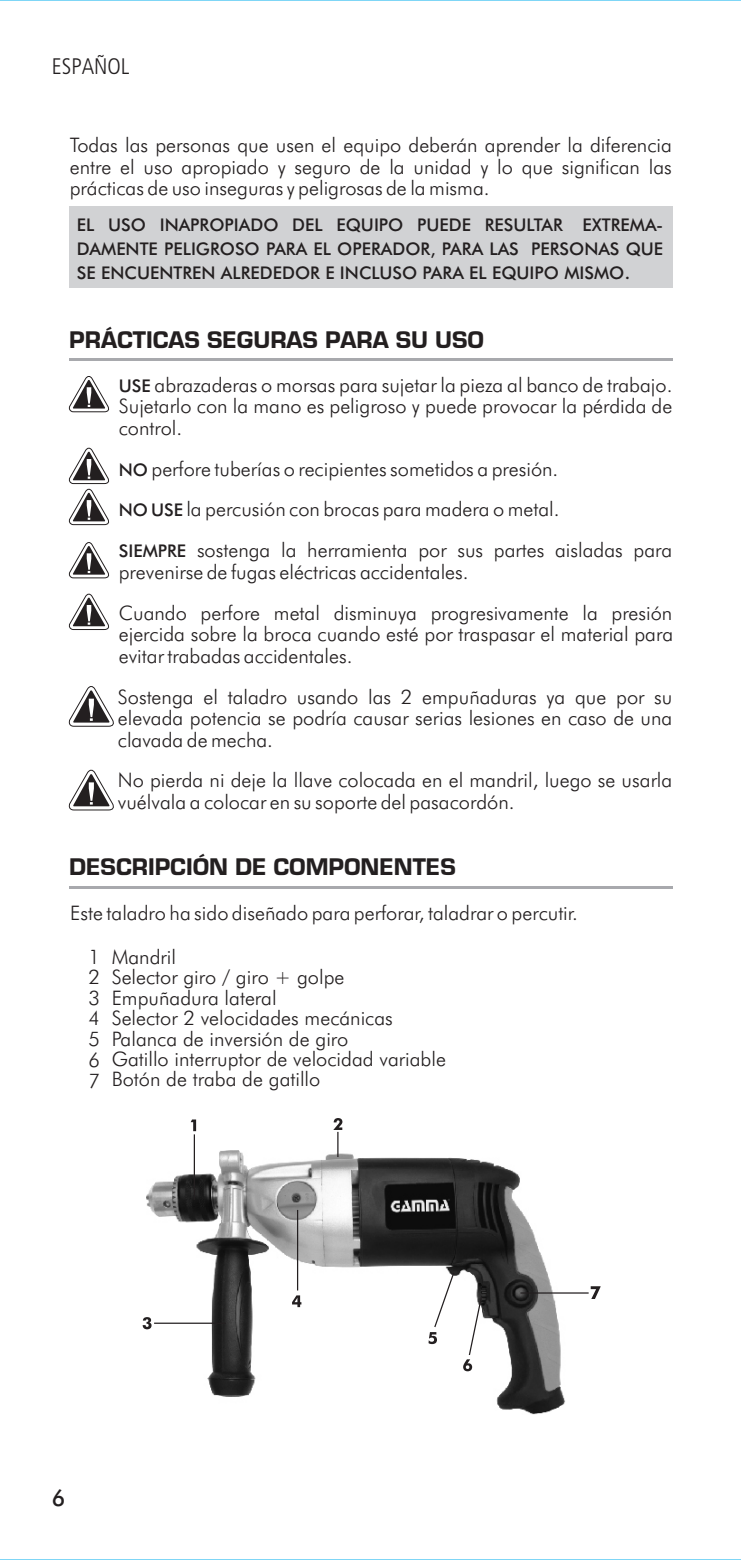
<style>
.page{position:relative;width:741px;height:1560px;background:#fff}
.page>*{position:absolute;margin:0;border:0;box-sizing:border-box;transform-origin:0 0}
.t1{font:900 25px "Eurostile";color:#231f20}
.t2{font:300 condensed 22.5px "Frutiger";color:#231f20}
.t3{font:500 22.5px "Futura BT";color:#231f20}
.t4{font:300 20px/20.5px "Futura BT";color:#231f20}
.t5{font:500 17.5px/24px "Futura BT";color:#231f20;text-align:justify}
.s1{font-size:20px}
.s2{font-weight:500;font-size:17.5px}
</style>
<div class="page">
<hr style="left:69px;top:359px;width:603px;height:2px;background:#a8a9ad">
<svg style="left:68px;top:593px;width:41px;height:37px"></svg>
<svg style="left:68px;top:542px;width:42px;height:36px"></svg>
<svg style="left:68px;top:447px;width:42px;height:78px"></svg>
<svg style="left:68px;top:376px;width:42px;height:36px"></svg>
<div style="left:69px;top:206px;width:603px;height:82px;background:#d1d2d4"></div>
<hr style="left:69px;top:886px;width:603px;height:2px;background:#a8a9ad">
<svg style="left:191px;top:1119px;width:5px;height:12px"></svg>
<img style="left:147px;top:1150px;width:419px;height:264px">
<hr style="left:194px;top:1134px;width:1px;height:65px;background:#231f20">
<svg style="left:333px;top:1118px;width:9px;height:38px"></svg>
<hr style="left:154px;top:1322px;width:72px;height:1px;background:#231f20">
<hr style="left:297px;top:1209px;width:1px;height:81px;background:#231f20">
<hr style="left:520px;top:1292px;width:68px;height:1px;background:#231f20">
<svg style="left:292px;top:1295px;width:9px;height:11px"></svg>
<svg style="left:428px;top:1271px;width:27px;height:72px"></svg>
<svg style="left:463px;top:1295px;width:20px;height:75px"></svg>
<svg style="left:590px;top:1286px;width:10px;height:12px"></svg>
<svg style="left:143px;top:1316px;width:8px;height:13px"></svg>
<svg style="left:69px;top:686px;width:45px;height:40px"></svg>
<svg style="left:69px;top:769px;width:45px;height:41px"></svg>
<p class="t2" style="left:52px;top:54px;width:79px">ESPAÑOL</p>
<p class="t4" style="left:70px;top:136px;width:603px;line-height:21.5px;text-align:justify">Todas las personas que usen el equipo deberán aprender la diferencia entre el uso apropiado y seguro de la unidad y lo que significan las prácticas de uso inseguras y peligrosas de la misma.</p>
<p class="t5" style="left:77px;top:214px;width:587px">EL USO INAPROPIADO DEL EQUIPO PUEDE RESULTAR EXTREMA-DAMENTE PELIGROSO PARA EL OPERADOR, PARA LAS PERSONAS QUE SE ENCUENTREN ALREDEDOR E INCLUSO PARA EL EQUIPO MISMO<span class="s1">.</span></p>
<p class="t1" style="left:69px;top:326px;width:416px">PRÁCTICAS SEGURAS PARA SU USO</p>
<p class="t4" style="left:119px;top:376px;width:555px;line-height:21.5px;text-align:justify"><span class="s2">USE</span> abrazaderas o morsas para sujetar la pieza al banco de trabajo.<br>Sujetarlo con la mano es peligroso y puede provocar la pérdida de control.</p>
<p class="t4" style="left:119px;top:450px;width:555px;line-height:40.8px"><span class="s2">NO</span> perfore tuberías o recipientes sometidos a presión.<br><span class="s2">NO USE</span> la percusión con brocas para madera o metal.<br><span class="s2">SIEMPRE</span> sostenga la herramienta por sus partes aisladas para</p>
<p class="t4" style="left:119px;top:553px;width:555px;line-height:40.8px">prevenirse de fugas eléctricas accidentales.<br>Cuando perfore metal disminuya progresivamente la presión</p>
<p class="t4" style="left:119px;top:625px;width:556px;line-height:21.5px">ejercida sobre la broca cuando esté por traspasar el material para evitar trabadas accidentales.</p>
<p class="t4" style="left:118px;top:687px;width:556px;line-height:21.5px;text-align:justify">Sostenga el taladro usando las 2 empuñaduras ya que por su elevada potencia se podría causar serias lesiones en caso de una clavada de mecha.</p>
<p class="t4" style="left:118px;top:771px;width:556px;line-height:21.5px">No pierda ni deje la llave colocada en el mandril, luego se usarla vuélvala a colocar en su soporte del pasacordón.</p>
<p class="t1" style="left:69px;top:852px;width:388px">DESCRIPCIÓN DE COMPONENTES</p>
<p class="t4" style="left:70px;top:904px;width:509px">Este taladro ha sido diseñado para perforar, taladrar o percutir.</p>
<p class="t4" style="left:88px;top:948px;width:13px;text-align:justify">1<br>2<br>3<br>4<br>5<br>6<br>7</p>
<p class="t4" style="left:112px;top:948px;width:336px">Mandril<br>Selector giro / giro + golpe<br>Empuñadura lateral<br>Selector 2 velocidades mecánicas<br>Palanca de inversión de giro<br>Gatillo interruptor de velocidad variable<br>Botón de traba de gatillo</p>
<p class="t3" style="left:52px;top:1488px;width:15px">6</p>
</div>
